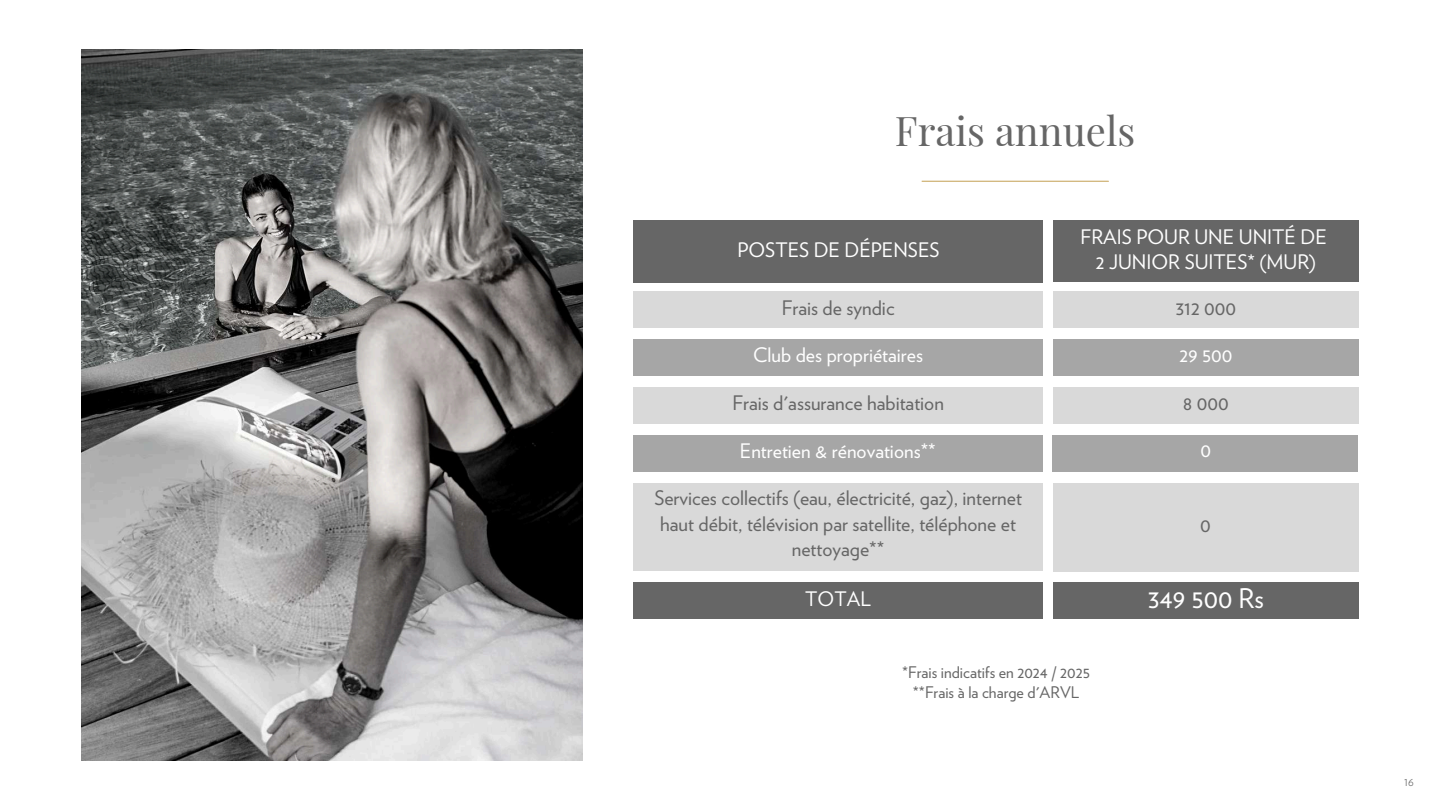
<style>
.page{position:relative;width:1440px;height:810px;background:#fff}
.page>*{position:absolute;margin:0;border:0;box-sizing:border-box;transform-origin:0 0}
.t1{font:40px "Playfair Display";color:#666}
.t2{font:27px "Verlag";color:#fff}
.t3{font:20px/25.5px "Verlag";color:#666;text-align:center}
.t4{font:20px/25.5px "Verlag";color:#fff;text-align:center}
.t5{font:16px/20.2px "Verlag";color:#666;text-align:center}
.t6{font:300 12px "Verlag";color:#666}
</style>
<div class="page">
<hr style="left:922px;top:181px;width:186px;height:1px;background:#c4a053">
<div style="left:634px;top:220px;width:409px;height:63px;background:#666"></div>
<div style="left:1053px;top:220px;width:306px;height:62px;background:#666"></div>
<div style="left:633px;top:291px;width:410px;height:36px;background:#d9d9d9"></div>
<div style="left:633px;top:583px;width:410px;height:36px;background:#666"></div>
<div style="left:1053px;top:292px;width:306px;height:36px;background:#d9d9d9"></div>
<div style="left:1053px;top:583px;width:306px;height:36px;background:#666"></div>
<div style="left:633px;top:387px;width:410px;height:37px;background:#d9d9d9"></div>
<div style="left:633px;top:483px;width:410px;height:87px;background:#d9d9d9"></div>
<div style="left:633px;top:339px;width:410px;height:36px;background:#a6a6a6"></div>
<div style="left:1053px;top:387px;width:306px;height:37px;background:#d9d9d9"></div>
<div style="left:1053px;top:483px;width:306px;height:88px;background:#d9d9d9"></div>
<div style="left:1053px;top:339px;width:306px;height:37px;background:#a6a6a6"></div>
<div style="left:634px;top:435px;width:409px;height:37px;background:#a6a6a6"></div>
<div style="left:1053px;top:435px;width:305px;height:37px;background:#a6a6a6"></div>
<img style="left:82px;top:49px;width:501px;height:711px">
<h1 class="t1" style="left:895px;top:103px;width:242px">Frais annuels</h1>
<p class="t4" style="left:737px;top:238px;width:204px">POSTES DE DÉPENSES</p>
<p class="t4" style="left:1081px;top:225px;width:248px">FRAIS POUR UNE UNITÉ DE<br>2 JUNIOR SUITES* (MUR)</p>
<p class="t3" style="left:782px;top:296px;width:114px">Frais de syndic</p>
<p class="t3" style="left:1176px;top:296px;width:62px">312 000</p>
<p class="t4" style="left:753px;top:344px;width:171px">Club des propriétaires</p>
<p class="t4" style="left:1179px;top:344px;width:55px">29 500</p>
<p class="t3" style="left:732px;top:391px;width:213px">Frais d'assurance habitation</p>
<p class="t3" style="left:1183px;top:391px;width:47px">8 000</p>
<p class="t4" style="left:740px;top:439px;width:197px">Entretien &amp; rénovations**</p>
<p class="t4" style="left:1200px;top:439px;width:12px">0</p>
<p class="t3" style="left:654px;top:487px;width:369px">Services collectifs (eau, électricité, gaz), internet haut débit, télévision par satellite, téléphone et nettoyage**</p>
<p class="t4" style="left:805px;top:587px;width:67px">TOTAL</p>
<p class="t5" style="left:902px;top:663px;width:189px">*Frais indicatifs en 2024 / 2025 **Frais à la charge d'ARVL</p>
<p class="t3" style="left:1200px;top:514px;width:12px">0</p>
<h2 class="t2" style="left:1148px;top:587px;width:117px">349 500 Rs</h2>
<p class="t6" style="left:1404px;top:777px;width:11px">16</p>
</div>
